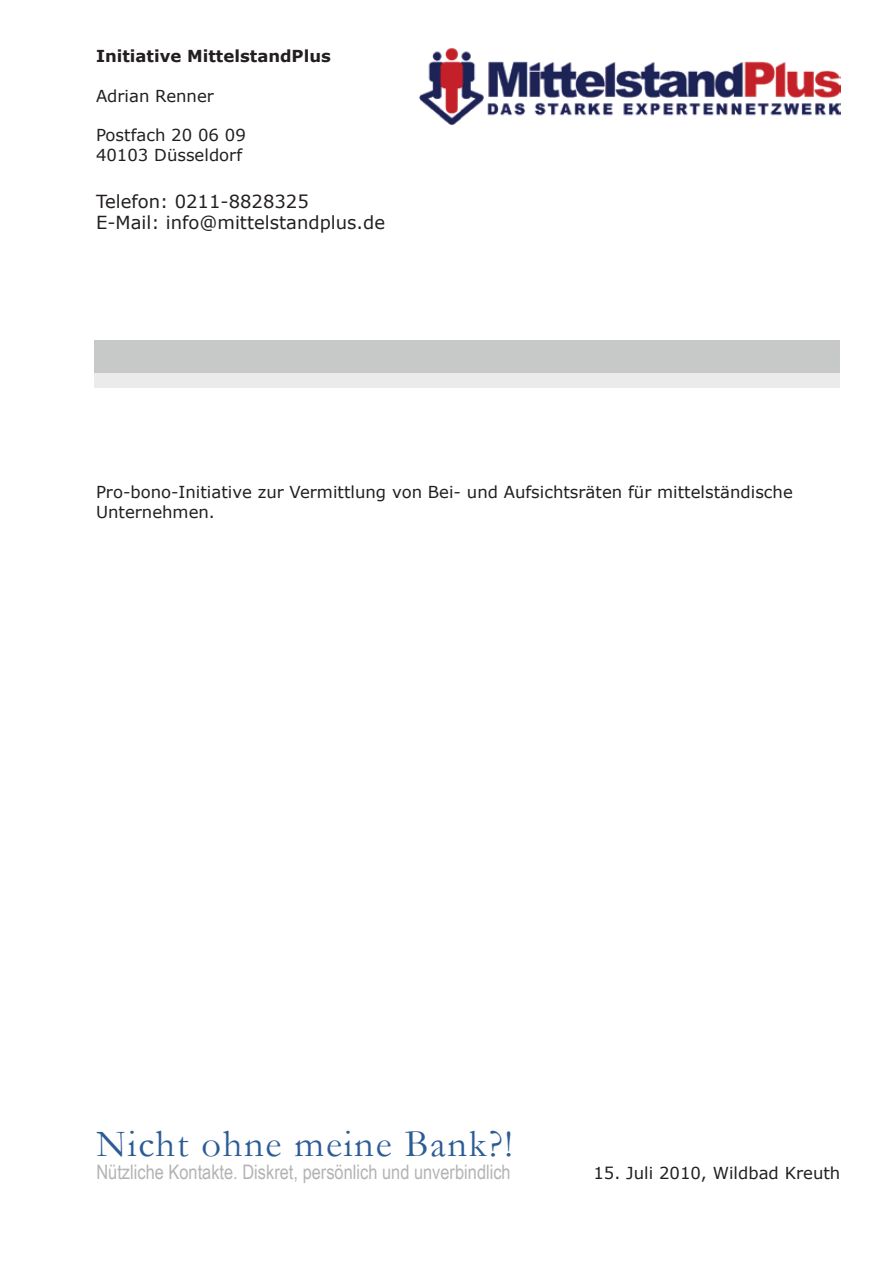
<style>
.page{position:relative;width:893px;height:1263px;background:#fff}
.page>*{position:absolute;margin:0;border:0;box-sizing:border-box;transform-origin:0 0}
.t1{font:38.55px "Garamond";letter-spacing:.045em;color:#2c5c95}
.t2{font:19.95px "Arial Narrow";color:#b3b3b3}
.t3{font:18px/21.6px "Verdana";color:#231f20}
.t4{font:16.5px/19.8px "Verdana";color:#231f20}
.t5{font:700 16.5px "Verdana";color:#231f20}
</style>
<div class="page">
<div style="left:94px;top:373px;width:746px;height:14px;background:#ebebeb"></div>
<div style="left:94px;top:340px;width:746px;height:33px;background:#c7c8c8"></div>
<img style="left:419px;top:48px;width:421px;height:76px">
<p class="t5" style="left:96px;top:46px;width:236px">Initiative MittelstandPlus</p>
<p class="t4" style="left:96px;top:85px;width:119px">Adrian Renner</p>
<p class="t4" style="left:96px;top:125px;width:151px">Postfach 20 06 09<br>40103 Düsseldorf</p>
<p class="t3" style="left:96px;top:190px;width:291px">Telefon: 0211-8828325<br>E-Mail: info@mittelstandplus.de</p>
<p class="t4" style="left:96px;top:482px;width:698px">Pro-bono-Initiative zur Vermittlung von Bei- und Aufsichtsräten für mittelständische<br>Unternehmen.</p>
<h1 class="t1" style="left:96px;top:1121px;width:418px">Nicht ohne meine Bank?!</h1>
<p class="t2" style="left:96px;top:1161px;width:416px">Nützliche Kontakte. Diskret, persönlich und unverbindlich</p>
<p class="t4" style="left:593px;top:1162px;width:248px">15. Juli 2010, Wildbad Kreuth</p>
</div>
